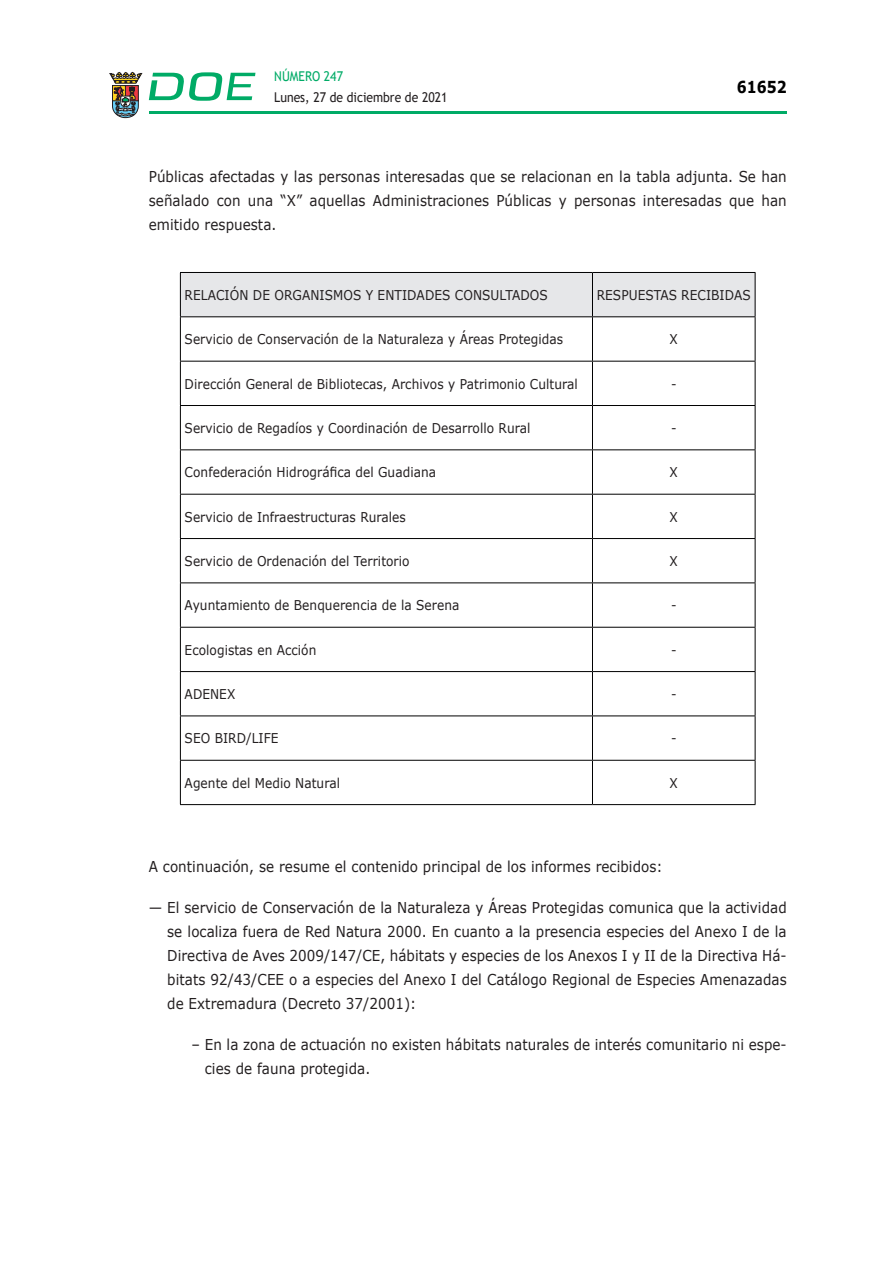
<style>
.page{position:relative;width:893px;height:1263px;background:#fff}
.page>*{position:absolute;margin:0;border:0;box-sizing:border-box;transform-origin:0 0}
.t1{font:700 16.5px "Verdana";color:#000;scale:.85 1}
.CUERPO_DE_TEXTO{font:15px/24px "Verdana";letter-spacing:.005em;color:#231f20;text-align:justify;scale:.9 1}
.CUERPO_DE_TEXTO-2{font:13.5px "Verdana";letter-spacing:.005em;color:#231f20;scale:.9 1}
.t2{font:13.5px "Trebuchet MS";color:#231f20;scale:.9 1}
.t3{font:13.5px "Trebuchet MS";color:#00ab67;scale:.9 1}
</style>
<div class="page">
<hr style="left:149px;top:111px;width:638px;height:3px;background:#00ab66">
<svg style="left:109px;top:72px;width:33px;height:46px"></svg>
<svg style="left:149px;top:72px;width:106px;height:29px"></svg>
<div style="left:181px;top:273px;width:574px;height:43px;background:#e6e7e9"></div>
<svg style="left:181px;top:317px;width:574px;height:487px"></svg>
<hr style="left:755px;top:273px;width:1px;height:43px;background:#000001">
<hr style="left:755px;top:317px;width:1px;height:44px;background:#000001">
<hr style="left:755px;top:361px;width:1px;height:44px;background:#000001">
<hr style="left:755px;top:406px;width:1px;height:43px;background:#000001">
<hr style="left:755px;top:450px;width:1px;height:44px;background:#000001">
<hr style="left:755px;top:495px;width:1px;height:43px;background:#000001">
<hr style="left:755px;top:539px;width:1px;height:43px;background:#000001">
<hr style="left:755px;top:583px;width:1px;height:44px;background:#000001">
<hr style="left:755px;top:628px;width:1px;height:43px;background:#000001">
<hr style="left:755px;top:672px;width:1px;height:43px;background:#000001">
<hr style="left:755px;top:716px;width:1px;height:44px;background:#000001">
<hr style="left:180px;top:272px;width:412px;height:1px;background:#000001">
<hr style="left:592px;top:272px;width:163px;height:1px;background:#000001">
<hr style="left:180px;top:316px;width:412px;height:1px;background:#000001">
<hr style="left:592px;top:316px;width:163px;height:1px;background:#000001">
<hr style="left:180px;top:361px;width:412px;height:1px;background:#000001">
<hr style="left:592px;top:361px;width:163px;height:1px;background:#000001">
<hr style="left:180px;top:405px;width:412px;height:1px;background:#000001">
<hr style="left:592px;top:405px;width:163px;height:1px;background:#000001">
<hr style="left:180px;top:449px;width:412px;height:1px;background:#000001">
<hr style="left:592px;top:449px;width:163px;height:1px;background:#000001">
<hr style="left:180px;top:494px;width:412px;height:1px;background:#000001">
<hr style="left:592px;top:494px;width:163px;height:1px;background:#000001">
<hr style="left:180px;top:538px;width:412px;height:1px;background:#000001">
<hr style="left:592px;top:538px;width:163px;height:1px;background:#000001">
<hr style="left:180px;top:582px;width:412px;height:1px;background:#000001">
<hr style="left:592px;top:582px;width:163px;height:1px;background:#000001">
<hr style="left:180px;top:627px;width:412px;height:1px;background:#000001">
<hr style="left:592px;top:627px;width:163px;height:1px;background:#000001">
<hr style="left:180px;top:671px;width:412px;height:1px;background:#000001">
<hr style="left:592px;top:671px;width:163px;height:1px;background:#000001">
<hr style="left:180px;top:715px;width:412px;height:1px;background:#000001">
<hr style="left:592px;top:715px;width:163px;height:1px;background:#000001">
<hr style="left:180px;top:760px;width:412px;height:1px;background:#000001">
<hr style="left:592px;top:760px;width:163px;height:1px;background:#000001">
<hr style="left:180px;top:804px;width:412px;height:1px;background:#000001">
<hr style="left:592px;top:804px;width:163px;height:1px;background:#000001">
<hr style="left:180px;top:273px;width:1px;height:43px;background:#000001">
<hr style="left:592px;top:273px;width:1px;height:43px;background:#000001">
<hr style="left:180px;top:317px;width:1px;height:44px;background:#000001">
<hr style="left:592px;top:317px;width:1px;height:44px;background:#000001">
<hr style="left:180px;top:361px;width:1px;height:44px;background:#000001">
<hr style="left:592px;top:361px;width:1px;height:44px;background:#000001">
<hr style="left:180px;top:406px;width:1px;height:43px;background:#000001">
<hr style="left:592px;top:406px;width:1px;height:43px;background:#000001">
<hr style="left:180px;top:450px;width:1px;height:44px;background:#000001">
<hr style="left:592px;top:450px;width:1px;height:44px;background:#000001">
<hr style="left:180px;top:495px;width:1px;height:43px;background:#000001">
<hr style="left:592px;top:495px;width:1px;height:43px;background:#000001">
<hr style="left:180px;top:539px;width:1px;height:43px;background:#000001">
<hr style="left:592px;top:539px;width:1px;height:43px;background:#000001">
<hr style="left:180px;top:583px;width:1px;height:44px;background:#000001">
<hr style="left:592px;top:583px;width:1px;height:44px;background:#000001">
<hr style="left:180px;top:628px;width:1px;height:43px;background:#000001">
<hr style="left:592px;top:628px;width:1px;height:43px;background:#000001">
<hr style="left:180px;top:672px;width:1px;height:43px;background:#000001">
<hr style="left:592px;top:672px;width:1px;height:43px;background:#000001">
<hr style="left:180px;top:716px;width:1px;height:44px;background:#000001">
<hr style="left:592px;top:716px;width:1px;height:44px;background:#000001">
<hr style="left:180px;top:761px;width:1px;height:43px;background:#000001">
<hr style="left:592px;top:761px;width:1px;height:43px;background:#000001">
<hr style="left:755px;top:761px;width:1px;height:43px;background:#000001">
<p class="t3" style="left:274px;top:67px;width:78px">NÚMERO 247</p>
<p class="t2" style="left:274px;top:88px;width:194px">Lunes, 27 de diciembre de 2021</p>
<p class="t1" style="left:737px;top:75px;width:60px">61652</p>
<p class="CUERPO_DE_TEXTO" style="left:149px;top:164px;width:710px">Públicas afectadas y las personas interesadas que se relacionan en la tabla adjunta. Se han señalado con una “X” aquellas Administraciones Públicas y personas interesadas que han emitido respuesta.</p>
<p class="CUERPO_DE_TEXTO-2" style="left:185px;top:286px;width:405px">RELACIÓN DE ORGANISMOS Y ENTIDADES CONSULTADOS</p>
<p class="CUERPO_DE_TEXTO-2" style="left:597px;top:286px;width:173px">RESPUESTAS RECIBIDAS</p>
<p class="CUERPO_DE_TEXTO-2" style="left:185px;top:330px;width:422px">Servicio de Conservación de la Naturaleza y Áreas Protegidas</p>
<p class="CUERPO_DE_TEXTO-2" style="left:670px;top:330px;width:11px">X</p>
<p class="CUERPO_DE_TEXTO-2" style="left:185px;top:374px;width:438px">Dirección General de Bibliotecas, Archivos y Patrimonio Cultural</p>
<p class="CUERPO_DE_TEXTO-2" style="left:671px;top:374px;width:8px">-</p>
<p class="CUERPO_DE_TEXTO-2" style="left:185px;top:419px;width:386px">Servicio de Regadíos y Coordinación de Desarrollo Rural</p>
<p class="CUERPO_DE_TEXTO-2" style="left:671px;top:419px;width:8px">-</p>
<p class="CUERPO_DE_TEXTO-2" style="left:185px;top:463px;width:281px">Confederación Hidrográfica del Guadiana</p>
<p class="CUERPO_DE_TEXTO-2" style="left:670px;top:463px;width:11px">X</p>
<p class="CUERPO_DE_TEXTO-2" style="left:185px;top:507px;width:247px">Servicio de Infraestructuras Rurales</p>
<p class="CUERPO_DE_TEXTO-2" style="left:670px;top:507px;width:11px">X</p>
<p class="CUERPO_DE_TEXTO-2" style="left:185px;top:552px;width:251px">Servicio de Ordenación del Territorio</p>
<p class="CUERPO_DE_TEXTO-2" style="left:670px;top:552px;width:11px">X</p>
<p class="CUERPO_DE_TEXTO-2" style="left:185px;top:596px;width:307px">Ayuntamiento de Benquerencia de la Serena</p>
<p class="CUERPO_DE_TEXTO-2" style="left:671px;top:596px;width:8px">-</p>
<p class="CUERPO_DE_TEXTO-2" style="left:185px;top:640px;width:148px">Ecologistas en Acción</p>
<p class="CUERPO_DE_TEXTO-2" style="left:671px;top:640px;width:8px">-</p>
<p class="CUERPO_DE_TEXTO-2" style="left:185px;top:685px;width:58px">ADENEX</p>
<p class="CUERPO_DE_TEXTO-2" style="left:671px;top:685px;width:8px">-</p>
<p class="CUERPO_DE_TEXTO-2" style="left:185px;top:729px;width:106px">SEO BIRD/LIFE</p>
<p class="CUERPO_DE_TEXTO-2" style="left:671px;top:729px;width:8px">-</p>
<p class="CUERPO_DE_TEXTO-2" style="left:185px;top:773px;width:174px">Agente del Medio Natural</p>
<p class="CUERPO_DE_TEXTO-2" style="left:670px;top:773px;width:11px">X</p>
<p class="CUERPO_DE_TEXTO" style="left:149px;top:854px;width:572px">A continuación, se resume el contenido principal de los informes recibidos:</p>
<p class="CUERPO_DE_TEXTO" style="left:167px;top:895px;width:690px;text-indent:-18px">— El servicio de Conservación de la Naturaleza y Áreas Protegidas comunica que la actividad se localiza fuera de Red Natura 2000. En cuanto a la presencia especies del Anexo I de la Directiva de Aves 2009/147/CE, hábitats y especies de los Anexos I y II de la Directiva Há&shy;bitats 92/43/CEE o a especies del Anexo I del Catálogo Regional de Especies Amenazadas de Extremadura (Decreto 37/2001):</p>
<p class="CUERPO_DE_TEXTO" style="left:205px;top:1032px;width:648px;text-indent:-13px">– En la zona de actuación no existen hábitats naturales de interés comunitario ni espe&shy;cies de fauna protegida.</p>
</div>
